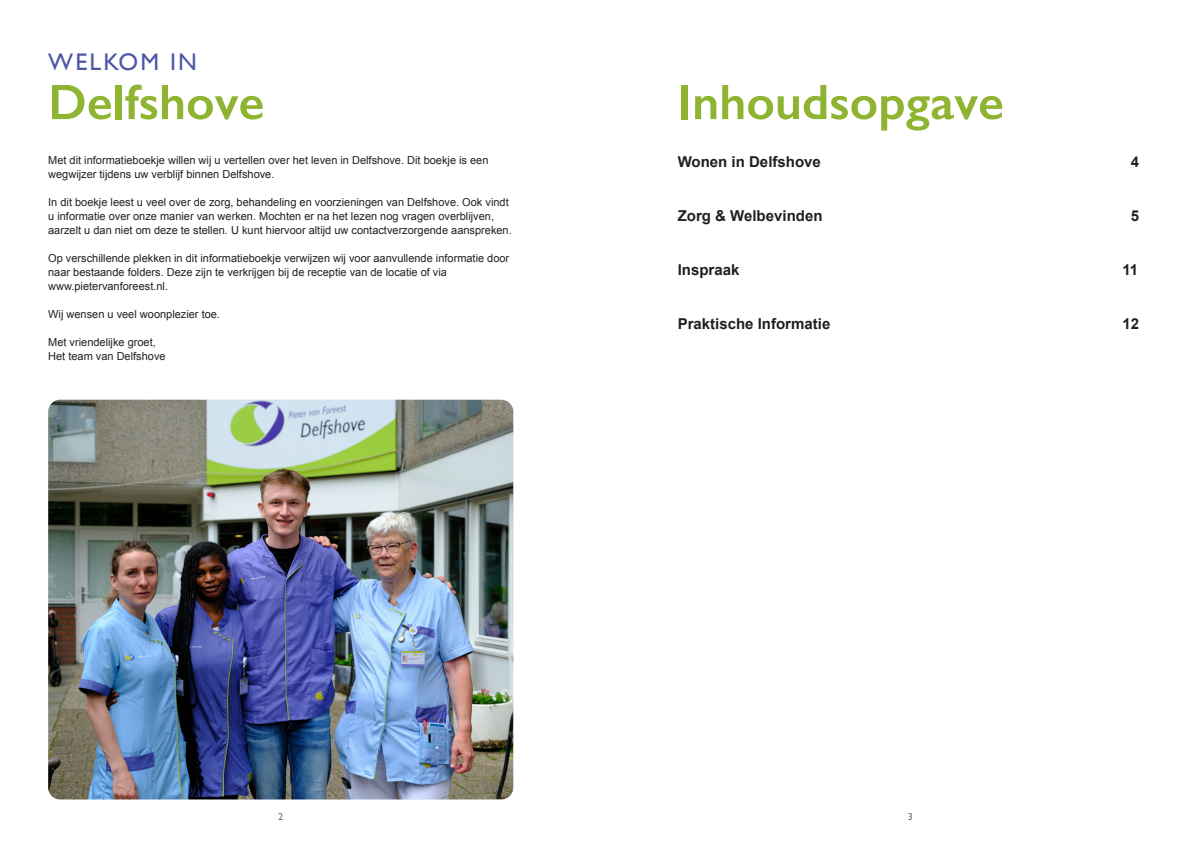
<style>
.page{position:relative;width:1191px;height:842px;background:#fff}
.page>*{position:absolute;margin:0;border:0;box-sizing:border-box;transform-origin:0 0}
.Kop_3{font:600 50px "Gill Sans";color:#8fb431}
.Kop_3-2{font:24px "Gill Sans";letter-spacing:.09em;color:#4d57a5}
.kop_2{font:700 15px "Arial";color:#231f20}
.Kop_3-3{font:11px/14px "Arial";color:#231f20}
.body{font:11px "Arial";color:#231f20}
.t1{font:10px "Gill Sans";color:#6c6d70}
</style>
<div class="page">
<img style="left:48px;top:400px;width:465px;height:399px">
<p class="Kop_3-2" style="left:48px;top:48px;width:150px">WELKOM IN</p>
<p class="Kop_3" style="left:48px;top:72px;width:218px">Delfshove</p>
<p class="Kop_3-3" style="left:48px;top:153px;width:442px">Met dit informatieboekje willen wij u vertellen over het leven in Delfshove. Dit boekje is een wegwijzer tijdens uw verblijf binnen Delfshove.</p>
<p class="Kop_3-3" style="left:48px;top:195px;width:465px">In dit boekje leest u veel over de zorg, behandeling en voorzieningen van Delfshove. Ook vindt u informatie over onze manier van werken. Mochten er na het lezen nog vragen overblijven, aarzelt u dan niet om deze te stellen. U kunt hiervoor altijd uw contactverzorgende aanspreken.</p>
<p class="Kop_3-3" style="left:48px;top:251px;width:462px">Op verschillende plekken in dit informatieboekje verwijzen wij voor aanvullende informatie door naar bestaande folders. Deze zijn te verkrijgen bij de receptie van de locatie of via</p>
<p class="Kop_3-3" style="left:48px;top:279px;width:121px">www.pietervanforeest.nl.</p>
<p class="Kop_3-3" style="left:48px;top:307px;width:173px">Wij wensen u veel woonplezier toe.</p>
<p class="body" style="left:48px;top:335px;width:109px">Met vriendelijke groet,</p>
<p class="body" style="left:48px;top:349px;width:119px">Het team van Delfshove</p>
<p class="Kop_3" style="left:677px;top:72px;width:328px">Inhoudsopgave</p>
<p class="kop_2" style="left:677px;top:152px;width:145px">Wonen in Delfshove</p>
<p class="kop_2" style="left:1130px;top:152px;width:10px">4</p>
<p class="kop_2" style="left:677px;top:206px;width:146px">Zorg &amp; Welbevinden</p>
<p class="kop_2" style="left:1130px;top:206px;width:10px">5</p>
<p class="kop_2" style="left:677px;top:260px;width:63px">Inspraak</p>
<p class="kop_2" style="left:1122px;top:260px;width:17px">11</p>
<p class="kop_2" style="left:677px;top:314px;width:154px">Praktische Informatie</p>
<p class="kop_2" style="left:1122px;top:314px;width:18px">12</p>
<p class="t1" style="left:278px;top:810px;width:6px">2</p>
<p class="t1" style="left:907px;top:810px;width:6px">3</p>
</div>
